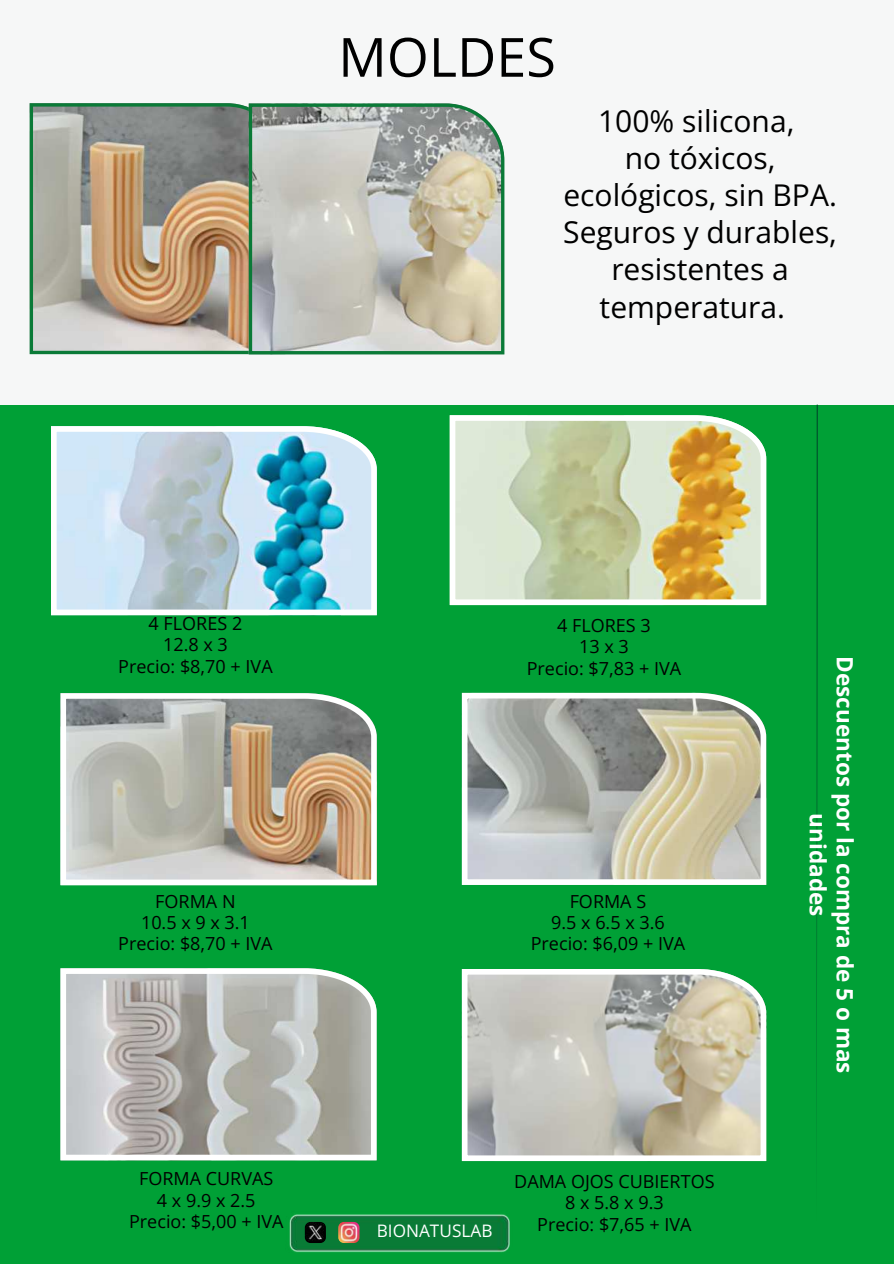
<style>
.page{position:relative;width:894px;height:1264px;background:#fff}
.page>*{position:absolute;margin:0;border:0;box-sizing:border-box;transform-origin:0 0}
.t1{font:54px "Open Sans";color:#000}
.t2{font:30px/37.2px "Open Sans";color:#000;text-align:center}
.t3{font:700 22.5px/27px "Open Sans";color:#fff;text-align:center}
.t4{font:18px/21.3px "Open Sans";color:#000;text-align:center}
.t5{font:17.25px "Open Sans";color:#fff}
</style>
<div class="page">
<div style="left:0;top:0;width:893px;height:1263px;background:#00a036"></div>
<div style="left:0;top:0;width:893px;height:404px;background:#f6f7f7"></div>
<img style="left:30px;top:103px;width:219px;height:251px">
<svg style="left:449px;top:415px;width:317px;height:190px;background:#d1cfa4"></svg>
<img style="left:60px;top:693px;width:316px;height:192px">
<svg style="left:60px;top:968px;width:316px;height:192px;background:#b8bab5"></svg>
<svg style="left:462px;top:693px;width:304px;height:191px;background:#babbad"></svg>
<svg style="left:462px;top:969px;width:304px;height:191px;background:#c5c4b8"></svg>
<svg style="left:816px;top:404px;width:1px;height:735px"></svg>
<img style="left:289px;top:1214px;width:221px;height:39px">
<img style="left:305px;top:1221px;width:21px;height:21px">
<img style="left:338px;top:1221px;width:21px;height:21px;border-radius:6px">
<svg style="left:51px;top:426px;width:325px;height:189px;background:#acd0de"></svg>
<svg style="left:249px;top:103px;width:255px;height:251px;background:#babdb1"></svg>
<h1 class="t1" style="left:338px;top:20px;width:219px">MOLDES</h1>
<h2 class="t2" style="left:563px;top:102px;width:275px">100% silicona,<br>no tóxicos, ecológicos, sin BPA.<br>Seguros y durables, resistentes a temperatura.</h2>
<p class="t4" style="left:118px;top:612px;width:156px">4 FLORES 2<br>12.8 x 3<br>Precio: $8,70 + IVA</p>
<p class="t4" style="left:526px;top:614px;width:156px">4 FLORES 3<br>13 x 3<br>Precio: $7,83 + IVA</p>
<p class="t4" style="left:118px;top:890px;width:156px">FORMA N<br>10.5 x 9 x 3.1<br>Precio: $8,70 + IVA</p>
<p class="t4" style="left:530px;top:890px;width:156px">FORMA S<br>9.5 x 6.5 x 3.6<br>Precio: $6,09 + IVA</p>
<p class="t4" style="left:129px;top:1167px;width:156px">FORMA CURVAS<br>4 x 9.9 x 2.5<br>Precio: $5,00 + IVA</p>
<p class="t4" style="left:514px;top:1170px;width:202px">DAMA OJOS CUBIERTOS<br>8 x 5.8 x 9.3<br>Precio: $7,65 + IVA</p>
<p class="t5" style="left:376px;top:1218px;width:117px">BIONATUSLAB</p>
<p class="t3" style="left:858px;top:656px;width:419px;rotate:90deg">Descuentos por la compra de 5 o mas unidades</p>
</div>
